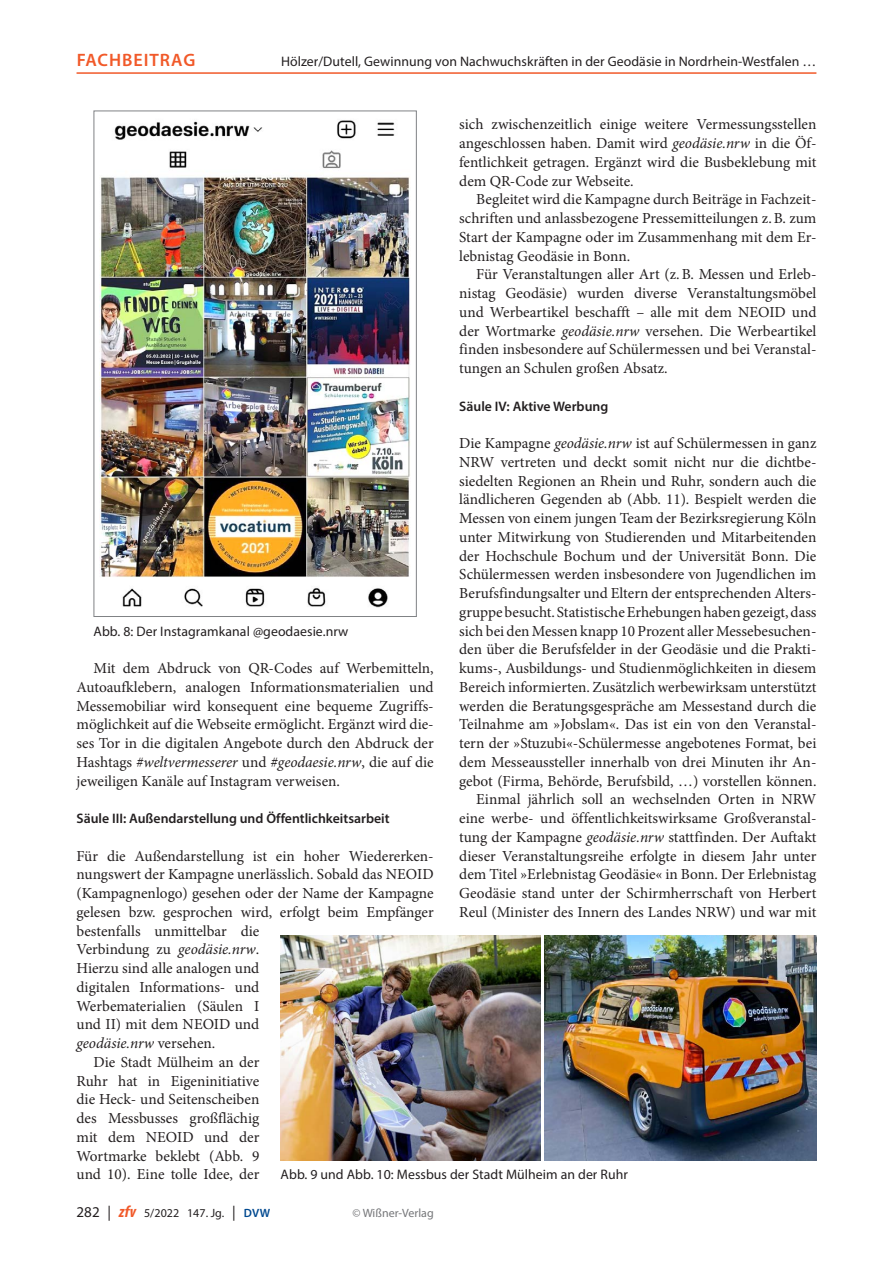
<style>
.page{position:relative;width:893px;height:1263px;background:#fff}
.page>*{position:absolute;margin:0;border:0;box-sizing:border-box;transform-origin:0 0}
.t1{font:600 18px "Myriad Pro";letter-spacing:.055em;color:#f15929}
._01_normal{font:15.3px/18.8px "Minion Pro";color:#231f20;text-align:justify}
._01_normal_oEZ{font:15.3px/18.8px "Minion Pro";color:#231f20}
._05_abb{font:13.8px "Myriad Pro";letter-spacing:.005em;color:#231f20}
._13_titel_3{font:600 13.8px "Myriad Pro";color:#231f20}
.t2{font:12px "Myriad Pro";letter-spacing:.005em;color:#231f20}
.t3{font:12px "Myriad Pro";color:#757679}
.s1{font-style:italic}
.s2{font-size:15px}
.s3{font-weight:700;font-style:italic;font-stretch:condensed;font-size:16.5px;color:#f15929}
.s4{font-weight:600;color:#014990}
</style>
<div class="page">
<img style="left:100px;top:120px;width:310px;height:488px">
<div style="left:94px;top:111px;width:323px;height:506px;border:1px solid #808285"></div>
<img style="left:281px;top:936px;width:259px;height:225px">
<img style="left:544px;top:936px;width:272px;height:225px">
<hr style="left:77px;top:72px;width:739px;height:2px;background:#f15929">
<p class="t1" style="left:77px;top:48px;width:118px">Fachbeitrag</p>
<p class="_05_abb" style="left:281px;top:53px;width:537px">Hölzer/Dutell, Gewinnung von Nachwuchskräften in der Geodäsie in Nordrhein-Westfalen …</p>
<p class="_01_normal" style="left:459px;top:115px;width:359px">sich zwischenzeitlich einige weitere Vermessungsstellen angeschlossen haben. Damit wird <span class="s1">geodäsie.nrw</span> in die Öf&shy;fentlichkeit getragen. Ergänzt wird die Busbeklebung mit dem QR‑Code zur Webseite.</p>
<p class="_01_normal" style="left:459px;top:190px;width:359px;text-indent:17px">Begleitet wird die Kampagne durch Beiträge in Fachzeit&shy;schriften und anlassbezogene Pressemitteilungen z.B. zum Start der Kampagne oder im Zusammenhang mit dem Er&shy;lebnistag Geodäsie in Bonn.</p>
<p class="_01_normal" style="left:459px;top:265px;width:359px;text-indent:17px">Für Veranstaltungen aller Art (z.B. Messen und Erleb&shy;nistag Geodäsie) wurden diverse Veranstaltungsmöbel und Werbeartikel beschafft – alle mit dem NEOID und der Wortmarke <span class="s1">geodäsie.nrw</span> versehen. Die Werbeartikel finden insbesondere auf Schülermessen und bei Veranstal&shy;tungen an Schulen großen Absatz.</p>
<p class="_13_titel_3" style="left:459px;top:397px;width:151px">Säule IV: Aktive Werbung</p>
<p class="_01_normal_oEZ" style="left:459px;top:434px;width:359px;text-align:justify">Die Kampagne <span class="s1">geodäsie.nrw</span> ist auf Schülermessen in ganz NRW vertreten und deckt somit nicht nur die dichtbe&shy;siedelten Regionen an Rhein und Ruhr, sondern auch die ländlicheren Gegenden ab (Abb. 11). Bespielt werden die Messen von einem jungen Team der Bezirksregierung Köln unter Mitwirkung von Studierenden und Mitarbeitenden der Hochschule Bochum und der Universität Bonn. Die Schülermessen werden insbesondere von Jugendlichen im Berufsfindungsalter und Eltern der entsprechenden Alters&shy;gruppe besucht. Statistische Erhebungen haben gezeigt, dass sich bei den Messen knapp 10 Prozent aller Messebesuchen&shy;den über die Berufsfelder in der Geodäsie und die Prakti&shy;kums-, Ausbildungs- und Studienmöglichkeiten in diesem Bereich informierten. Zusätzlich werbewirksam unterstützt werden die Beratungsgespräche am Messestand durch die Teilnahme am »Jobslam«. Das ist ein von den Veranstal&shy;tern der »Stuzubi«-Schülermesse angebotenes Format, bei dem Messeaussteller innerhalb von drei Minuten ihr An&shy;gebot (Firma, Behörde, Berufsbild, …) vorstellen können.</p>
<p class="_01_normal" style="left:459px;top:790px;width:359px;text-indent:17px">Einmal jährlich soll an wechselnden Orten in NRW eine werbe- und öffentlichkeitswirksame Großveranstal&shy;tung der Kampagne <span class="s1">geodäsie.nrw</span> stattfinden. Der Auftakt dieser Veranstaltungsreihe erfolgte in diesem Jahr unter dem Titel »Erlebnistag Geodäsie« in Bonn. Der Erlebnistag Geodäsie stand unter der Schirmherrschaft von Herbert Reul (Minister des Innern des Landes NRW) und war mit</p>
<p class="_05_abb" style="left:94px;top:622px;width:256px">Abb. 8: Der Instagramkanal @geodaesie.nrw</p>
<p class="_01_normal" style="left:77px;top:659px;width:359px;text-indent:17px">Mit dem Abdruck von QR‑Codes auf Werbemitteln, Autoaufklebern, analogen Informationsmaterialien und Messemobiliar wird konsequent eine bequeme Zugriffs&shy;möglichkeit auf die Webseite ermöglicht. Ergänzt wird die&shy;ses Tor in die digitalen Angebote durch den Abdruck der Hashtags <span class="s1">#weltvermesserer</span> und <span class="s1">#geodaesie.nrw</span>, die auf die jeweiligen Kanäle auf Instagram verweisen.</p>
<p class="_13_titel_3" style="left:77px;top:810px;width:315px">Säule III: Außendarstellung und Öffentlichkeitsarbeit</p>
<p class="_01_normal_oEZ" style="left:77px;top:846px;width:359px">Für die Außendarstellung ist ein hoher Wiedererken&shy;nungswert der Kampagne unerlässlich. Sobald das NEOID (Kampagnenlogo) gesehen oder der Name der Kampagne gelesen bzw. gesprochen wird, erfolgt beim Empfänger bestenfalls unmittelbar die<br>Verbindung zu <span class="s1">geodäsie.nrw</span>.<br>Hierzu sind alle analogen und<br>digitalen Informations- und<br>Werbematerialien (Säulen I<br>und II) mit dem NEOID und<br><span class="s1">geodäsie.nrw</span> versehen.</p>
<p class="_01_normal" style="left:77px;top:1053px;width:184px;text-indent:17px">Die Stadt Mülheim an der Ruhr hat in Eigeninitiative die Heck- und Seitenscheiben des Messbusses großflächig mit dem NEOID und der Wortmarke beklebt (Abb. 9 und 10). Eine tolle Idee, der</p>
<p class="_05_abb" style="left:281px;top:1166px;width:349px">Abb. 9 und Abb. 10: Messbus der Stadt Mülheim an der Ruhr</p>
<p class="t2" style="left:77px;top:1205px;width:195px"><span class="s2">282 |</span> <span class="s3">zfv</span> 5/2022 147. Jg. <span class="s2">|</span> <span class="s4">DVW</span></p>
<p class="t3" style="left:352px;top:1205px;width:83px">© Wißner-Verlag</p>
</div>
